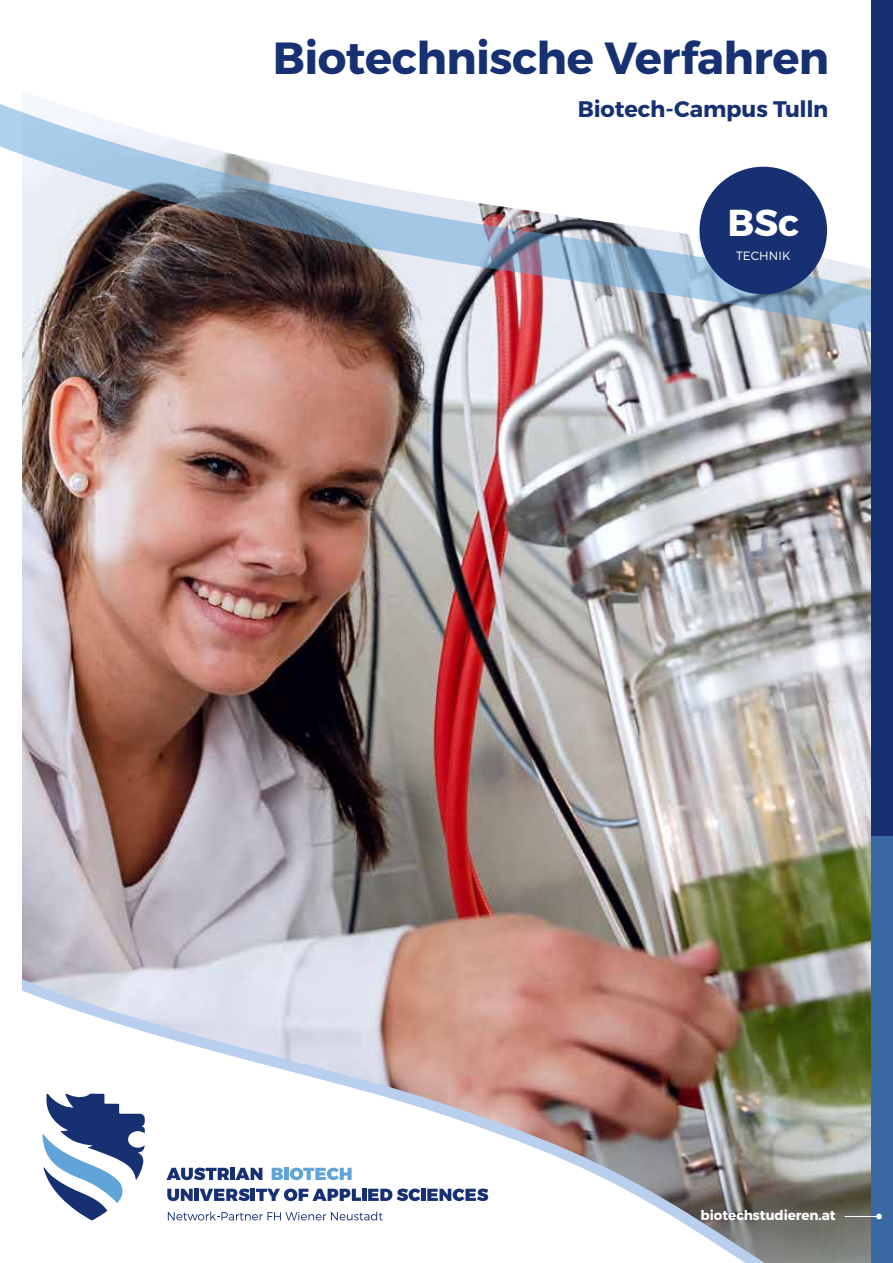
<style>
.page{position:relative;width:893px;height:1263px;background:#fff}
.page>*{position:absolute;margin:0;border:0;box-sizing:border-box;transform-origin:0 0}
.t1{font:700 45px "Montserrat";letter-spacing:-.01em;color:#163072}
.t2{font:700 37.5px "Montserrat";color:#fff}
.t3{font:700 22.5px "Montserrat";letter-spacing:-.01em;color:#163072}
.t4{font:700 13.5px "Montserrat";letter-spacing:-.005em;color:#fff}
.t5{font:300 12px "Montserrat";letter-spacing:.01em;color:#fff}
</style>
<div class="page">
<img style="left:22px;top:342px;width:850px;height:921px">
<img style="left:22px;top:948px;width:807px;height:315px">
<img style="left:0;top:101px;width:872px;height:241px">
<div style="left:699px;top:167px;width:128px;height:127px;background:#163072;border-radius:50%"></div>
<div style="left:872px;top:0;width:21px;height:1263px;background:#163072"></div>
<div style="left:872px;top:837px;width:21px;height:426px;background:#3b69a4"></div>
<svg style="left:43px;top:1094px;width:102px;height:126px"></svg>
<svg style="left:166px;top:1167px;width:63px;height:13px"></svg>
<hr style="left:231px;top:1168px;width:4px;height:12px;background:#163072">
<svg style="left:235px;top:1168px;width:27px;height:12px"></svg>
<svg style="left:272px;top:1168px;width:11px;height:12px"></svg>
<hr style="left:284px;top:1168px;width:4px;height:12px;background:#61a4d7">
<svg style="left:290px;top:1168px;width:62px;height:12px"></svg>
<svg style="left:167px;top:1189px;width:26px;height:12px"></svg>
<hr style="left:195px;top:1189px;width:4px;height:12px;background:#163072">
<svg style="left:200px;top:1188px;width:50px;height:13px"></svg>
<hr style="left:251px;top:1189px;width:4px;height:12px;background:#163072">
<svg style="left:256px;top:1188px;width:105px;height:13px"></svg>
<hr style="left:362px;top:1189px;width:4px;height:12px;background:#163072">
<svg style="left:368px;top:1188px;width:52px;height:13px"></svg>
<hr style="left:421px;top:1189px;width:4px;height:12px;background:#163072">
<svg style="left:427px;top:1188px;width:61px;height:13px"></svg>
<svg style="left:168px;top:1212px;width:215px;height:8px"></svg>
<svg style="left:845px;top:1213px;width:37px;height:6px"></svg>
<p class="t1" style="left:273px;top:30px;width:558px">Biotechnische Verfahren</p>
<p class="t3" style="left:578px;top:95px;width:252px">Biotech-Campus Tulln</p>
<p class="t2" style="left:727px;top:199px;width:73px">BSc</p>
<p class="t5" style="left:736px;top:248px;width:56px">TECHNIK</p>
<p class="t4" style="left:701px;top:1207px;width:137px">biotechstudieren.at</p>
</div>
